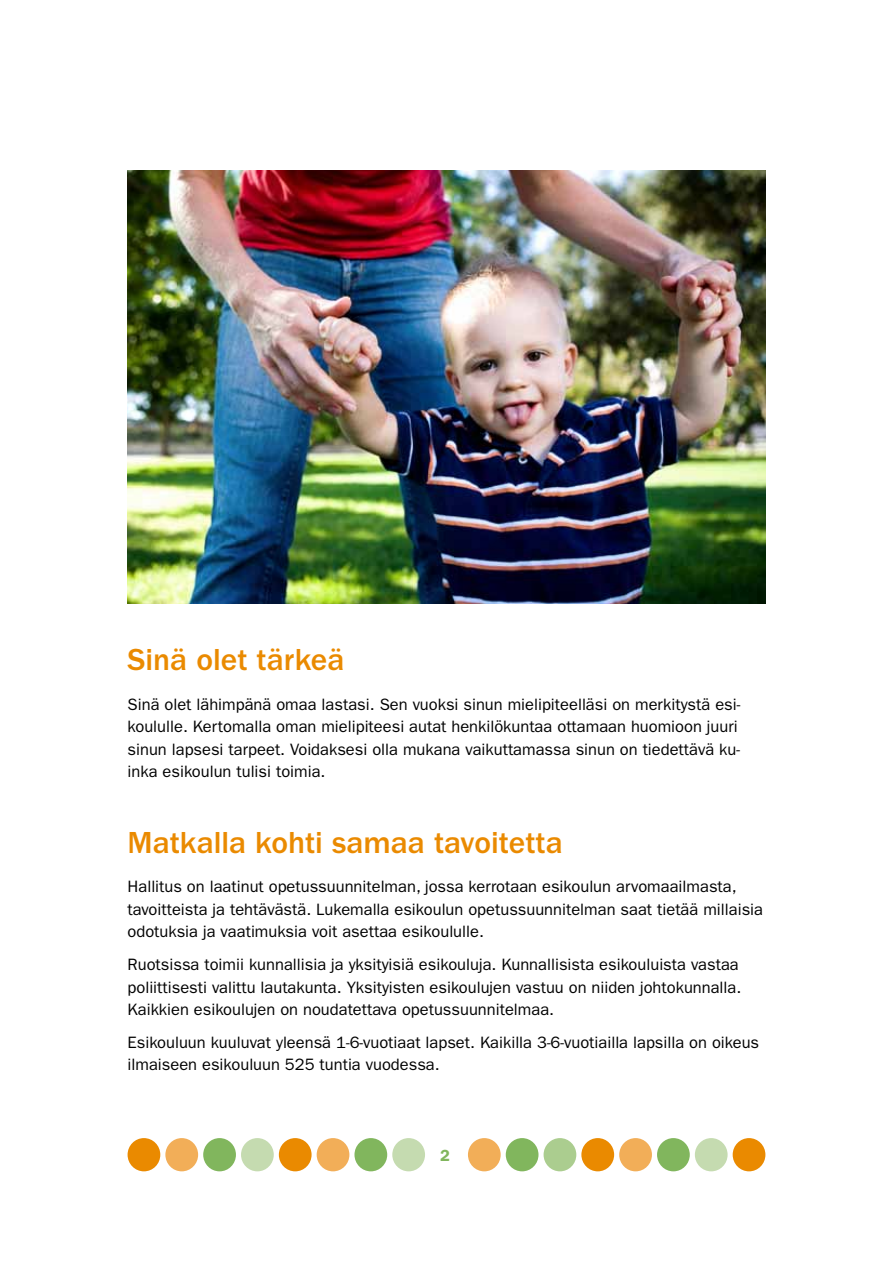
<style>
.page{position:relative;width:893px;height:1263px;background:#fff}
.page>*{position:absolute;margin:0;border:0;box-sizing:border-box;transform-origin:0 0}
.t1{font:500 31.5px "Franklin Gothic LT";color:#ea8a00}
.t2{font:16.5px/22.5px "Franklin Gothic LT";color:#000}
.t3{font:600 16.2px "Franklin Gothic LT";color:#81b65d}
</style>
<div class="page">
<div style="left:128px;top:1138px;width:32px;height:33px;background:#ea8a00;border-radius:50%"></div>
<div style="left:203px;top:1138px;width:33px;height:33px;background:#81b65d;border-radius:50%"></div>
<div style="left:165px;top:1138px;width:33px;height:33px;background:#f2ae58;border-radius:50%"></div>
<div style="left:241px;top:1138px;width:33px;height:33px;background:#c5dbb0;border-radius:50%"></div>
<div style="left:279px;top:1138px;width:33px;height:33px;background:#ea8a00;border-radius:50%"></div>
<div style="left:506px;top:1138px;width:32px;height:33px;background:#81b65d;border-radius:50%"></div>
<div style="left:695px;top:1138px;width:33px;height:33px;background:#c5dbb0;border-radius:50%"></div>
<div style="left:317px;top:1138px;width:32px;height:33px;background:#f2ae58;border-radius:50%"></div>
<div style="left:544px;top:1138px;width:32px;height:33px;background:#abcd8f;border-radius:50%"></div>
<div style="left:733px;top:1138px;width:32px;height:33px;background:#ea8a00;border-radius:50%"></div>
<div style="left:354px;top:1138px;width:33px;height:33px;background:#81b65d;border-radius:50%"></div>
<div style="left:581px;top:1138px;width:33px;height:33px;background:#ea8a00;border-radius:50%"></div>
<div style="left:619px;top:1138px;width:33px;height:33px;background:#f2ae58;border-radius:50%"></div>
<div style="left:392px;top:1138px;width:33px;height:33px;background:#c5dbb0;border-radius:50%"></div>
<div style="left:468px;top:1138px;width:33px;height:33px;background:#f2ae58;border-radius:50%"></div>
<div style="left:657px;top:1138px;width:33px;height:33px;background:#81b65d;border-radius:50%"></div>
<img style="left:128px;top:170px;width:638px;height:434px">
<h1 class="t1" style="left:128px;top:642px;width:218px">Sinä olet tärkeä</h1>
<p class="t2" style="left:128px;top:693px;width:614px">Sinä olet lähimpänä omaa lastasi. Sen vuoksi sinun mielipiteelläsi on merkitystä esi&shy;koululle. Kertomalla oman mielipiteesi autat henkilökuntaa ottamaan huomioon juuri sinun lapsesi tarpeet. Voidaksesi olla mukana vaikuttamassa sinun on tiedettävä ku&shy;inka esikoulun tulisi toimia.</p>
<h1 class="t1" style="left:128px;top:825px;width:437px">Matkalla kohti samaa tavoitetta</h1>
<p class="t2" style="left:128px;top:875px;width:637px">Hallitus on laatinut opetussuunnitelman, jossa kerrotaan esikoulun arvomaailmasta, tavoitteista ja tehtävästä. Lukemalla esikoulun opetussuunnitelman saat tietää millaisia odotuksia ja vaatimuksia voit asettaa esikoululle.</p>
<p class="t2" style="left:128px;top:953px;width:615px">Ruotsissa toimii kunnallisia ja yksityisiä esikouluja. Kunnallisista esikouluista vastaa poliittisesti valittu lautakunta. Yksityisten esikoulujen vastuu on niiden johtokunnalla.<br>Kaikkien esikoulujen on noudatettava opetussuunnitelmaa.</p>
<p class="t2" style="left:128px;top:1031px;width:633px">Esikouluun kuuluvat yleensä 1-6-vuotiaat lapset. Kaikilla 3-6-vuotiailla lapsilla on oikeus ilmaiseen esikouluun 525 tuntia vuodessa.</p>
<p class="t3" style="left:440px;top:1146px;width:11px">2</p>
</div>
